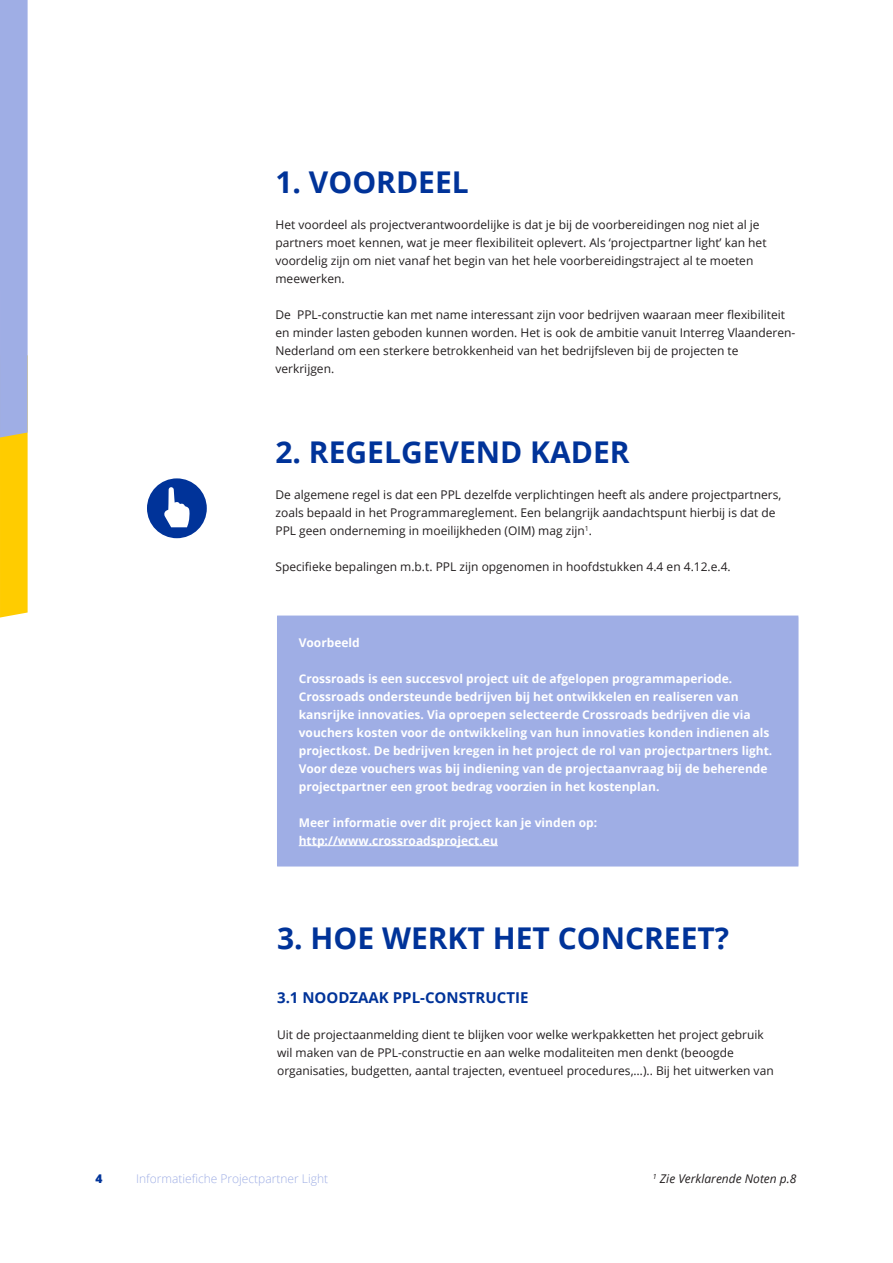
<style>
.page{position:relative;width:893px;height:1263px;background:#fff}
.page>*{position:absolute;margin:0;border:0;box-sizing:border-box;transform-origin:0 0}
.t1{font:700 30px "Open Sans";color:#039}
.t2{font:700 15px "Open Sans";color:#039}
.t3{font:12px/18px "Open Sans";color:#231f20}
.t4{font:700 12px/18px "Open Sans";color:#fff}
.t5{font:300 12px "Open Sans";color:#9faee5}
.t6{font:italic 12px "Open Sans";color:#231f20}
.t7{font:800 12px "Open Sans";color:#039}
</style>
<div class="page">
<svg style="left:0;top:0;width:28px;height:617px"></svg>
<div style="left:147px;top:478px;width:60px;height:60px;background:#039;border-radius:50%"></div>
<svg style="left:164px;top:487px;width:26px;height:40px"></svg>
<div style="left:277px;top:616px;width:521px;height:250px;background:#9faee5"></div>
<hr style="left:277px;top:615px;width:521px;height:2px;background:#9faee5">
<hr style="left:798px;top:617px;width:1px;height:249px;background:#9faee5">
<hr style="left:277px;top:866px;width:521px;height:1px;background:#9faee5">
<hr style="left:299px;top:845px;width:199px;height:1px;background:#fff">
<p class="t1" style="left:275px;top:161px;width:195px">1. VOORDEEL</p>
<p class="t3" style="left:275px;top:215px;width:493px">Het voordeel als projectverantwoordelijke is dat je bij de voorbereidingen nog niet al je partners moet kennen, wat je meer flexibiliteit oplevert. Als ‘projectpartner light’ kan het voordelig zijn om niet vanaf het begin van het hele voorbereidingstraject al te moeten meewerken.</p>
<p class="t3" style="left:275px;top:305px;width:521px">De PPL-constructie kan met name interessant zijn voor bedrijven waaraan meer flexibiliteit en minder lasten geboden kunnen worden. Het is ook de ambitie vanuit Interreg Vlaanderen-Nederland om een sterkere betrokkenheid van het bedrijfsleven bij de projecten te verkrijgen.</p>
<p class="t1" style="left:275px;top:431px;width:356px">2. REGELGEVEND KADER</p>
<p class="t3" style="left:275px;top:485px;width:507px">De algemene regel is dat een PPL dezelfde verplichtingen heeft als andere projectpartners, zoals bepaald in het Programmareglement. Een belangrijk aandachtspunt hierbij is dat de<br>PPL geen onderneming in moeilijkheden (OIM) mag zijn<sup>1</sup>.</p>
<p class="t3" style="left:275px;top:557px;width:457px">Specifieke bepalingen m.b.t. PPL zijn opgenomen in hoofdstukken 4.4 en 4.12.e.4.</p>
<p class="t4" style="left:299px;top:633px;width:63px">Voorbeeld</p>
<p class="t4" style="left:299px;top:669px;width:475px">Crossroads is een succesvol project uit de afgelopen programmaperiode.<br>Crossroads ondersteunde bedrijven bij het ontwikkelen en realiseren van kansrijke innovaties. Via oproepen selecteerde Crossroads bedrijven die via vouchers kosten voor de ontwikkeling van hun innovaties konden indienen als projectkost. De bedrijven kregen in het project de rol van projectpartners light.<br>Voor deze vouchers was bij indiening van de projectaanvraag bij de beherende projectpartner een groot bedrag voorzien in het kostenplan.</p>
<p class="t4" style="left:299px;top:813px;width:300px">Meer informatie over dit project kan je vinden op:</p>
<p class="t4" style="left:299px;top:831px;width:201px">http://www.crossroadsproject.eu</p>
<p class="t1" style="left:277px;top:917px;width:454px">3. HOE WERKT HET CONCREET?</p>
<p class="t2" style="left:277px;top:987px;width:253px">3.1 NOODZAAK PPL-CONSTRUCTIE</p>
<p class="t3" style="left:277px;top:1025px;width:498px">Uit de projectaanmelding dient te blijken voor welke werkpakketten het project gebruik wil maken van de PPL-constructie en aan welke modaliteiten men denkt (beoogde organisaties, budgetten, aantal trajecten, eventueel procedures,…).. Bij het uitwerken van</p>
<p class="t7" style="left:95px;top:1169px;width:9px">4</p>
<p class="t5" style="left:136px;top:1170px;width:194px">Informatiefiche Projectpartner Light</p>
<p class="t6" style="left:653px;top:1170px;width:145px"><sup>1</sup> Zie Verklarende Noten p.8</p>
</div>
